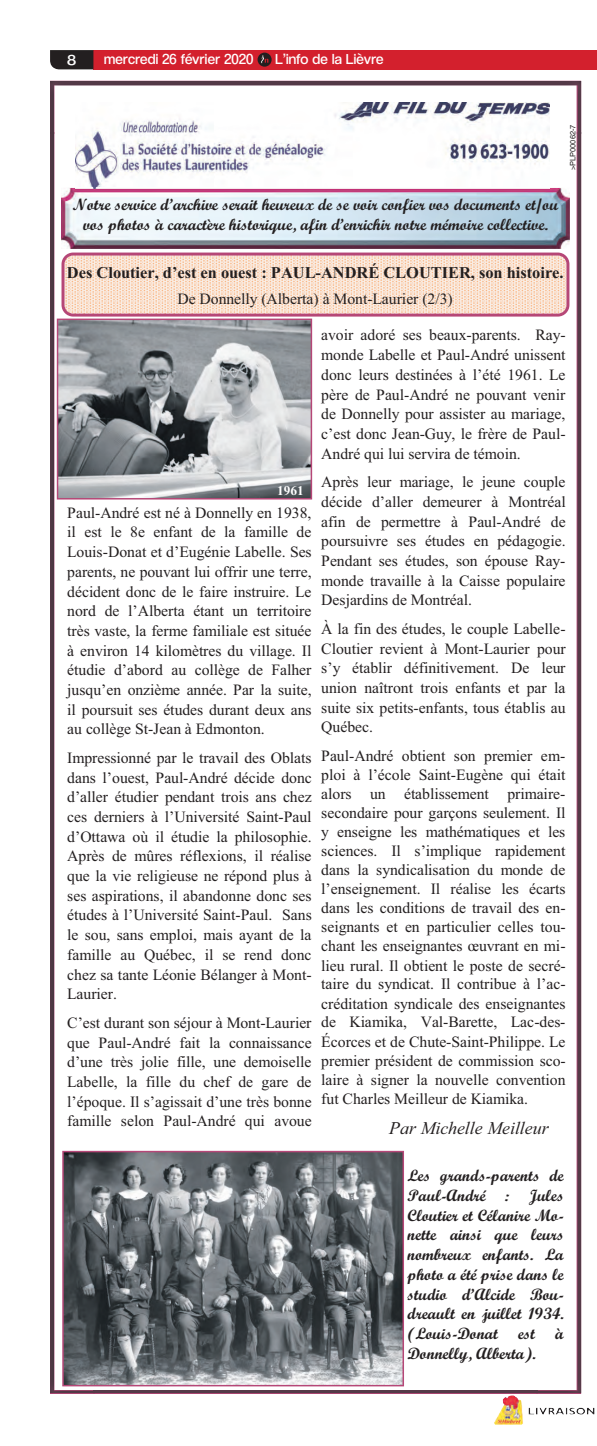
<style>
.page{position:relative;width:597px;height:1446px;background:#fff}
.page>*{position:absolute;margin:0;border:0;box-sizing:border-box;transform-origin:0 0}
.t1{font:italic 17.85px "Times New Roman";color:#231f20}
.t2{font:16.35px/19.6px "Script MT Bold";color:#231f20;text-align:center}
.t3{font:700 16.35px "Times New Roman";color:#231f20}
.t4{font:15.75px/19.6px "Times New Roman";color:#231f20;text-align:justify}
.t5{font:15px "Coolvetica Bk";letter-spacing:.02em;color:#fff}
.t6{font:15px "Coolvetica Bk";letter-spacing:.02em;color:#fff;scale:1.25 1}
.t7{font:700 13.35px "Times New Roman";color:#fff}
.t8{font:7.5px "Helvetica LT Std";color:#231f20}
</style>
<div class="page">
<div style="left:93px;top:50px;width:504px;height:19px;background:#d3202d"></div>
<svg style="left:50px;top:50px;width:43px;height:19px"></svg>
<svg style="left:258px;top:53px;width:14px;height:14px"></svg>
<svg style="left:260px;top:55px;width:8px;height:9px"></svg>
<img style="left:494px;top:1395px;width:101px;height:29px">
<img style="left:50px;top:81px;width:531px;height:52px">
<img style="left:50px;top:133px;width:44px;height:1259px">
<img style="left:537px;top:133px;width:44px;height:1259px">
<img style="left:94px;top:1389px;width:444px;height:3px">
<img style="left:76px;top:103px;width:474px;height:85px">
<img style="left:61px;top:188px;width:509px;height:61px">
<svg style="left:62px;top:252px;width:507px;height:64px"></svg>
<svg style="left:57px;top:318px;width:255px;height:181px"></svg>
<svg style="left:62px;top:1150px;width:342px;height:236px"></svg>
<p class="t6" style="left:67px;top:54px;width:9px">8</p>
<p class="t5" style="left:104px;top:54px;width:151px">mercredi 26 février 2020</p>
<p class="t5" style="left:276px;top:54px;width:109px">L’info de la Lièvre</p>
<p class="t2" style="left:72px;top:195px;width:487px">Notre service d’archive serait heureux de se voir confier vos documents et/ou vos photos à caractère historique, afin d’enrichir notre mémoire collective.</p>
<p class="t8" style="left:569px;top:170px;width:47px;rotate:-90deg">&gt;PLP00062-7</p>
<p class="t3" style="left:67px;top:263px;width:498px">Des Cloutier, d’est en ouest : PAUL-ANDRÉ CLOUTIER, son histoire.</p>
<p class="t4" style="left:178px;top:290px;width:277px">De Donnelly (Alberta) à Mont-Laurier (2/3)</p>
<p class="t7" style="left:277px;top:482px;width:28px">1961</p>
<p class="t4" style="left:67px;top:504px;width:246px">Paul-André est né à Donnelly en 1938, il est le 8e enfant de la famille de Louis-Donat et d’Eugénie Labelle. Ses parents, ne pouvant lui offrir une terre, décident donc de le faire instruire. Le nord de l’Alberta étant un territoire très vaste, la ferme familiale est située à environ 14 kilomètres du village. Il étudie d’abord au collège de Falher jusqu’en onzième année. Par la suite, il poursuit ses études durant deux ans au collège St-Jean à Edmonton.</p>
<p class="t4" style="left:67px;top:749px;width:246px">Impressionné par le travail des Oblats dans l’ouest, Paul-André décide donc d’aller étudier pendant trois ans chez ces derniers à l’Université Saint-Paul d’Ottawa où il étudie la philosophie.<br>Après de mûres réflexions, il réalise que la vie religieuse ne répond plus à ses aspirations, il abandonne donc ses études à l’Université Saint-Paul. Sans le sou, sans emploi, mais ayant de la famille au Québec, il se rend donc chez sa tante Léonie Bélanger à Mont-Laurier.</p>
<p class="t4" style="left:67px;top:1014px;width:246px">C’est durant son séjour à Mont-Laurier que Paul-André fait la connaissance d’une très jolie fille, une demoiselle Labelle, la fille du chef de gare de l’époque. Il s’agissait d’une très bonne famille selon Paul-André qui avoue</p>
<p class="t4" style="left:321px;top:327px;width:246px">avoir adoré ses beaux-parents. Ray&shy;monde Labelle et Paul-André unissent donc leurs destinées à l’été 1961. Le père de Paul-André ne pouvant venir de Donnelly pour assister au mariage, c’est donc Jean-Guy, le frère de Paul-André qui lui servira de témoin.</p>
<p class="t4" style="left:321px;top:473px;width:246px">Après leur mariage, le jeune couple décide d’aller demeurer à Montréal afin de permettre à Paul-André de poursuivre ses études en pédagogie.<br>Pendant ses études, son épouse Ray&shy;monde travaille à la Caisse populaire Desjardins de Montréal.</p>
<p class="t4" style="left:321px;top:620px;width:246px">À la fin des études, le couple Labelle-Cloutier revient à Mont-Laurier pour s’y établir définitivement. De leur union naîtront trois enfants et par la suite six petits-enfants, tous établis au Québec.</p>
<p class="t4" style="left:321px;top:747px;width:246px;line-height:19px">Paul-André obtient son premier em&shy;ploi à l’école Saint-Eugène qui était alors un établissement primaire&shy;secondaire pour garçons seulement. Il y enseigne les mathématiques et les sciences. Il s’implique rapidement dans la syndicalisation du monde de l’enseignement. Il réalise les écarts dans les conditions de travail des en&shy;seignants et en particulier celles tou&shy;chant les enseignantes œuvrant en mi&shy;lieu rural. Il obtient le poste de secré&shy;taire du syndicat. Il contribue à l’ac&shy;créditation syndicale des enseignantes de Kiamika, Val-Barette, Lac-des-Écorces et de Chute-Saint-Philippe. Le premier président de commission sco&shy;laire à signer la nouvelle convention fut Charles Meilleur de Kiamika.</p>
<p class="t1" style="left:389px;top:1117px;width:161px">Par Michelle Meilleur</p>
<p class="t2" style="left:407px;top:1165px;width:158px;text-align:justify">Les grands-parents de Paul-André : Jules Cloutier et Célanire Mo&shy;nette ainsi que leurs nombreux enfants. La photo a été prise dans le studio d’Alcide Bou&shy;dreault en juillet 1934. (Louis-Donat est à Donnelly, Alberta).</p>
</div>
